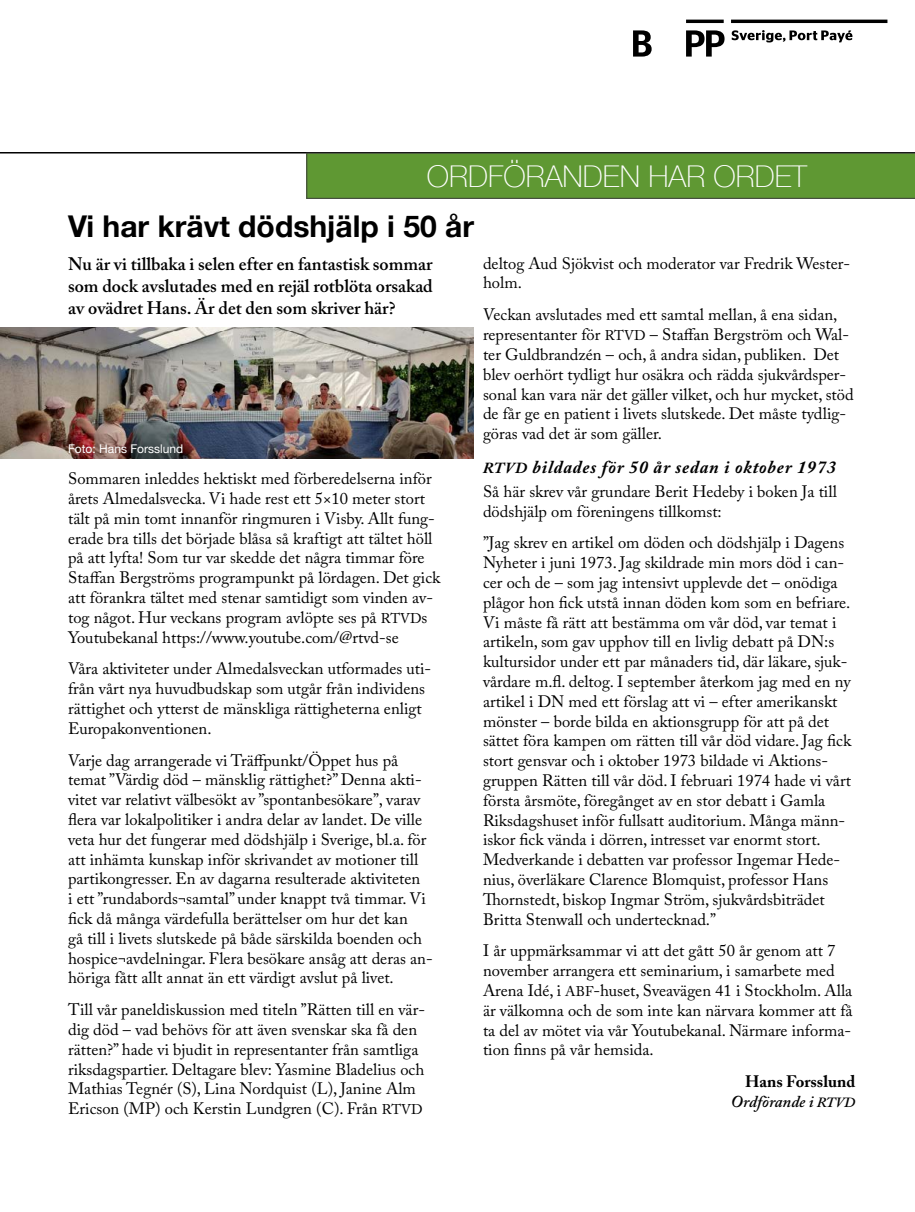
<style>
.page{position:relative;width:915px;height:1212px;background:#fff}
.page>*{position:absolute;margin:0;border:0;box-sizing:border-box;transform-origin:0 0}
.t1{font:700 30px "Helvetica Neue";color:#000}
.t2{font:100 30px "Helvetica Neue";color:#fff}
.t3{font:600 18px/21.6px "Adobe Caslon Pro";color:#000;text-align:justify}
.t4{font:italic 700 18px "Adobe Caslon Pro";letter-spacing:.05em;color:#000}
.t5{font:16.5px/19.8px "Adobe Caslon Pro";color:#000}
.t6{font:700 16.5px/19.8px "Adobe Caslon Pro";color:#000;text-align:right}
.t7{font:12px "Helvetica Neue";color:#fff}
.s1{font-size:14.1px}
.s2{font-size:15.3px}
.s3{font-weight:600;font-style:italic}
.s4{font-weight:600;font-style:italic;font-size:14.1px}
</style>
<div class="page">
<hr style="left:0;top:152px;width:914px;height:1px;background:#000">
<hr style="left:730px;top:20px;width:157px;height:3px;background:#000">
<hr style="left:685px;top:20px;width:38px;height:3px;background:#000">
<svg style="left:731px;top:30px;width:121px;height:12px"></svg>
<svg style="left:686px;top:30px;width:38px;height:27px"></svg>
<svg style="left:633px;top:30px;width:18px;height:27px"></svg>
<div style="left:306px;top:153px;width:608px;height:46px;background:#5f9833"></div>
<img style="left:0;top:328px;width:473px;height:130px">
<h1 class="t2" style="left:427px;top:154px;width:381px">ORDFÖRANDEN HAR ORDET</h1>
<h1 class="t1" style="left:68px;top:203px;width:407px">Vi har krävt dödshjälp i 50 år</h1>
<p class="t3" style="left:68px;top:253px;width:366px">Nu är vi tillbaka i selen efter en fantastisk sommar som dock avslutades med en rejäl rotblöta orsakad av ovädret Hans. Är det den som skriver här?</p>
<p class="t5" style="left:483px;top:253px;width:368px">deltog Aud Sjökvist och moderator var Fredrik Wester&shy;holm.</p>
<p class="t5" style="left:483px;top:305px;width:372px">Veckan avslutades med ett samtal mellan, å ena sidan, representanter för <span class="s1">RTVD</span> – Staffan Bergström och Wal&shy;ter Guldbrandzén – och, å andra sidan, publiken. Det blev oerhört tydligt hur osäkra och rädda sjukvårdsper&shy;sonal kan vara när det gäller vilket, och hur mycket, stöd de får ge en patient i livets slutskede. Det måste tydlig&shy;göras vad det är som gäller.</p>
<p class="t4" style="left:483px;top:456px;width:354px"><span class="s2">RTVD</span> bildades för 50 år sedan i oktober 1973</p>
<p class="t5" style="left:483px;top:481px;width:355px">Så här skrev vår grundare Berit Hedeby i boken Ja till dödshjälp om föreningens tillkomst:</p>
<p class="t5" style="left:483px;top:533px;width:369px">”Jag skrev en artikel om döden och dödshjälp i Dagens Nyheter i juni 1973. Jag skildrade min mors död i can&shy;cer och de – som jag intensivt upplevde det – onödiga plågor hon fick utstå innan döden kom som en befriare.<br>Vi måste få rätt att bestämma om vår död, var temat i artikeln, som gav upphov till en livlig debatt på DN:s kultursidor under ett par månaders tid, där läkare, sjuk&shy;vårdare m.fl. deltog. I september återkom jag med en ny artikel i DN med ett förslag att vi – efter amerikanskt mönster – borde bilda en aktionsgrupp för att på det sättet föra kampen om rätten till vår död vidare. Jag fick stort gensvar och i oktober 1973 bildade vi Aktions&shy;gruppen Rätten till vår död. I februari 1974 hade vi vårt första årsmöte, föregånget av en stor debatt i Gamla Riksdagshuset inför fullsatt auditorium. Många männ&shy;iskor fick vända i dörren, intresset var enormt stort.<br>Medverkande i debatten var professor Ingemar Hede&shy;nius, överläkare Clarence Blomquist, professor Hans Thornstedt, biskop Ingmar Ström, sjukvårdsbiträdet Britta Stenwall och undertecknad.”</p>
<p class="t5" style="left:483px;top:941px;width:371px">I år uppmärksammar vi att det gått 50 år genom att 7 november arrangera ett seminarium, i samarbete med Arena Idé, i <span class="s1">ABF</span>-huset, Sveavägen 41 i Stockholm. Alla är välkomna och de som inte kan närvara kommer att få ta del av mötet via vår Youtubekanal. Närmare informa&shy;tion finns på vår hemsida.</p>
<p class="t6" style="left:730px;top:1071px;width:126px">Hans Forsslund<br><span class="s3">Ordförande i</span> <span class="s4">RTVD</span></p>
<p class="t7" style="left:68px;top:440px;width:117px">Foto: Hans Forsslund</p>
<p class="t5" style="left:68px;top:468px;width:374px">Sommaren inleddes hektiskt med förberedelserna inför årets Almedalsvecka. Vi hade rest ett 5×10 meter stort tält på min tomt innanför ringmuren i Visby. Allt fung&shy;erade bra tills det började blåsa så kraftigt att tältet höll på att lyfta! Som tur var skedde det några timmar före Staffan Bergströms programpunkt på lördagen. Det gick att förankra tältet med stenar samtidigt som vinden av&shy;tog något. Hur veckans program avlöpte ses på <span class="s1">RTVD</span>s Youtubekanal https://www.youtube.com/@rtvd-se</p>
<p class="t5" style="left:68px;top:659px;width:364px">Våra aktiviteter under Almedalsveckan utformades uti&shy;från vårt nya huvudbudskap som utgår från individens rättighet och ytterst de mänskliga rättigheterna enligt Europakonventionen.</p>
<p class="t5" style="left:68px;top:750px;width:366px">Varje dag arrangerade vi Träffpunkt/Öppet hus på temat ”Värdig död – mänsklig rättighet?” Denna akti&shy;vitet var relativt välbesökt av ”spontanbesökare”, varav flera var lokalpolitiker i andra delar av landet. De ville veta hur det fungerar med dödshjälp i Sverige, bl.a. för att inhämta kunskap inför skrivandet av motioner till partikongresser. En av dagarna resulterade aktiviteten<br>i ett ”rundabords¬samtal” under knappt två timmar. Vi fick då många värdefulla berättelser om hur det kan<br>gå till i livets slutskede på både särskilda boenden och hospice¬avdelningar. Flera besökare ansåg att deras an&shy;höriga fått allt annat än ett värdigt avslut på livet.</p>
<p class="t5" style="left:68px;top:999px;width:358px">Till vår paneldiskussion med titeln ”Rätten till en vär&shy;dig död – vad behövs för att även svenskar ska få den rätten?” hade vi bjudit in representanter från samtliga riksdagspartier. Deltagare blev: Yasmine Bladelius och Mathias Tegnér (S), Lina Nordquist (L), Janine Alm Ericson (MP) och Kerstin Lundgren (C). Från <span class="s1">RTVD</span></p>
</div>
